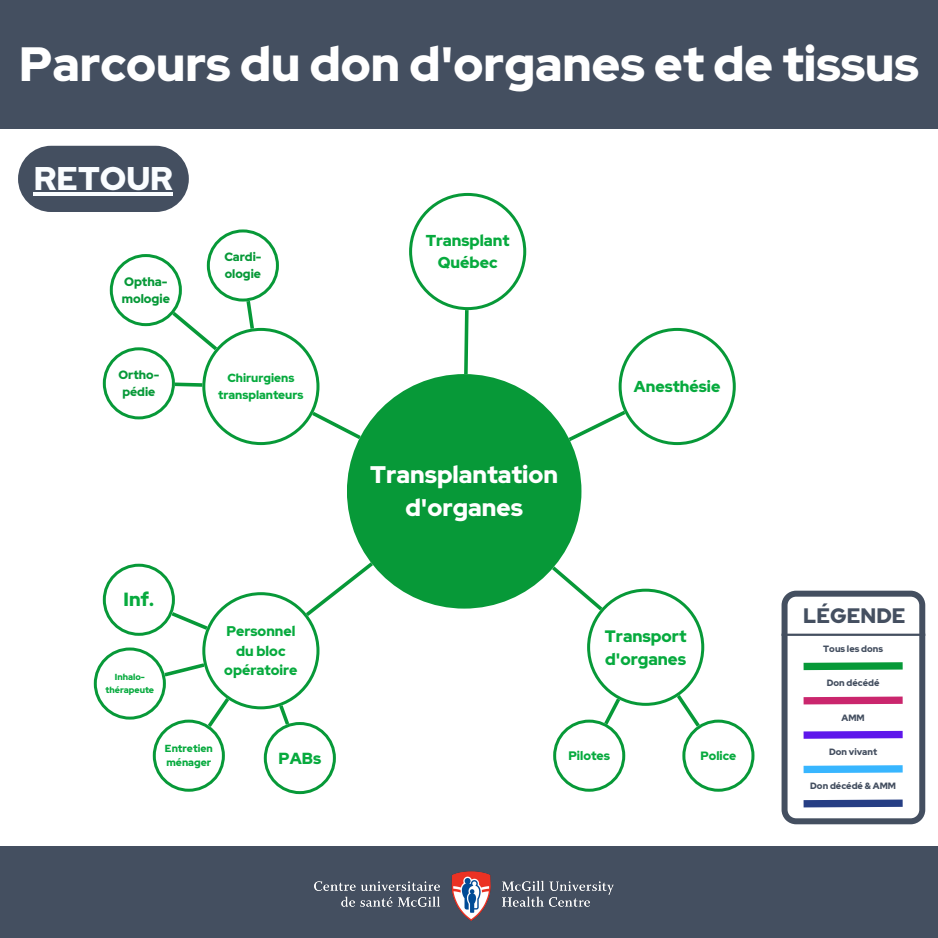
<style>
.page{position:relative;width:938px;height:938px;background:#fff}
.page>*{position:absolute;margin:0;border:0;box-sizing:border-box;transform-origin:0 0}
.t1{font:900 47.9px "Red Hat Display";color:#fff}
.t2{font:900 32.65px "Red Hat Display";color:#fafdff}
.t3{font:900 23.93px/33.4px "Red Hat Display";color:#fff;text-align:center}
.t4{font:900 20.85px "Red Hat Display";color:#444f60}
.t5{font:900 19px "Red Hat Display";color:#07aa3e}
.t6{font:900 16.5px/23.1px "Red Hat Display";color:#07aa3e}
.t7{font:900 16px "Red Hat Display";color:#07aa3e}
.t8{font:900 15.75px/21.9px "Red Hat Display";color:#07aa3e;text-align:center}
.t9{font:900 14px/19.5px "Red Hat Display";color:#07aa3e;text-align:center}
.t10{font:900 12.25px/17.1px "Red Hat Display";color:#079938}
.t11{font:900 12.25px "Red Hat Display";color:#07aa3e}
.t12{font:900 12px/16.7px "Red Hat Display";color:#079938}
.t13{font:900 12px "Red Hat Display";color:#07aa3e}
.t14{font:900 11.75px/16.3px "Red Hat Display";color:#07aa3e;text-align:center}
.t15{font:900 10.25px/14.2px "Red Hat Display";color:#07aa3e}
.t16{font:900 9.1px "Red Hat Display";color:#444f60}
.t17{font:900 8.75px/12.2px "Red Hat Display";color:#07aa3e;text-align:center}
</style>
<div class="page">
<hr style="left:450px;top:937px;width:56px;height:1px;background:#263e84">
<div style="left:347px;top:374px;width:234px;height:234px;background:#079938;border-radius:50%"></div>
<svg style="left:409px;top:193px;width:117px;height:184px"></svg>
<svg style="left:564px;top:328px;width:171px;height:117px"></svg>
<svg style="left:94px;top:558px;width:283px;height:236px"></svg>
<svg style="left:548px;top:562px;width:206px;height:229px"></svg>
<div style="left:0;top:846px;width:937px;height:91px;background:#444f60"></div>
<img style="left:315px;top:871px;width:299px;height:49px">
<svg style="left:781px;top:590px;width:145px;height:234px"></svg>
<div style="left:0;top:0;width:938px;height:129px;background:#444f60"></div>
<div style="left:18px;top:146px;width:171px;height:66px;background:#444f60;border-radius:33px"></div>
<hr style="left:34px;top:192px;width:139px;height:3px;background:#fafdff">
<svg style="left:103px;top:229px;width:262px;height:216px"></svg>
<p class="t1" style="left:19px;top:33px;width:901px">Parcours du don d'organes et de tissus</p>
<p class="t2" style="left:34px;top:157px;width:141px">RETOUR</p>
<p class="t10" style="left:122px;top:273px;width:50px">Optha&shy;mologie</p>
<p class="t12" style="left:118px;top:366px;width:42px;text-align:center">Ortho&shy;pédie</p>
<p class="t12" style="left:224px;top:249px;width:39px">Cardi&shy;ologie</p>
<p class="t14" style="left:218px;top:370px;width:87px">Chirurgiens transplanteurs</p>
<p class="t5" style="left:124px;top:587px;width:32px">Inf.</p>
<h6 class="t17" style="left:105px;top:671px;width:50px">Inhalo&shy;thérapeute</h6>
<p class="t9" style="left:224px;top:621px;width:75px">Personnel du bloc opératoire</p>
<p class="t8" style="left:425px;top:229px;width:85px">Transplant<br>Québec</p>
<h2 class="t3" style="left:370px;top:458px;width:189px">Transplantation d'organes</h2>
<p class="t8" style="left:634px;top:375px;width:88px">Anesthésie</p>
<h6 class="t6" style="left:605px;top:624px;width:83px">Transport d'organes</h6>
<p class="t15" style="left:165px;top:741px;width:49px">Entretien ménager</p>
<p class="t11" style="left:568px;top:747px;width:43px">Pilotes</p>
<h3 class="t13" style="left:700px;top:747px;width:37px">Police</h3>
<p class="t7" style="left:278px;top:747px;width:44px">PABs</p>
<h6 class="t4" style="left:803px;top:601px;width:104px">LÉGENDE</h6>
<p class="t16" style="left:823px;top:642px;width:61px">Tous les dons</p>
<p class="t16" style="left:826px;top:677px;width:54px">Don décédé</p>
<p class="t16" style="left:841px;top:711px;width:25px">AMM</p>
<h5 class="t16" style="left:829px;top:745px;width:50px">Don vivant</h5>
<p class="t16" style="left:810px;top:780px;width:87px">Don décédé &amp; AMM</p>
</div>
